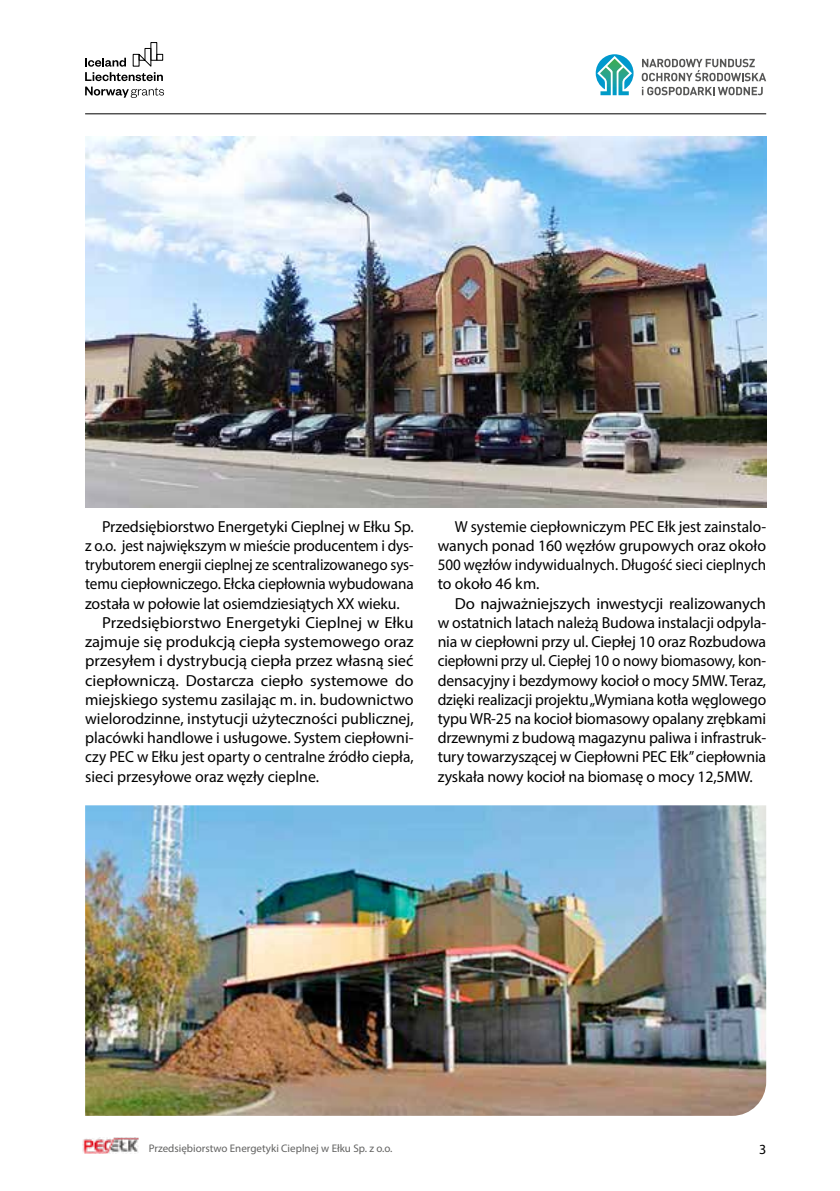
<style>
.page{position:relative;width:840px;height:1191px;background:#fff}
.page>*{position:absolute;margin:0;border:0;box-sizing:border-box;transform-origin:0 0}
.t1{font:16px/19.2px "Myriad Pro";color:#000;text-align:justify;scale:1.04 1}
.t2{font:16px "Myriad Pro";color:#000}
.t3{font:16px/19.2px "Myriad Pro";color:#000;text-align:justify;scale:.96 1}
.t4{font:16px "Myriad Pro";color:#000;scale:.95 1}
.t5{font:16px "Myriad Pro";color:#000;scale:.94 1}
.t6{font:14px "Myriad Pro";color:#000}
.t7{font:11px "Myriad Pro";color:#626261}
</style>
<div class="page">
<div style="left:150px;top:42px;width:7px;height:19px;border:1px solid #000"></div>
<svg style="left:85px;top:48px;width:78px;height:33px"></svg>
<svg style="left:85px;top:87px;width:79px;height:11px"></svg>
<svg style="left:641px;top:59px;width:124px;height:22px"></svg>
<svg style="left:641px;top:87px;width:121px;height:8px"></svg>
<svg style="left:595px;top:54px;width:38px;height:41px"></svg>
<hr style="left:85px;top:113px;width:680px;height:1px;background:#000">
<img style="left:82px;top:1137px;width:57px;height:16px">
<img style="left:85px;top:136px;width:680px;height:371px">
<img style="left:85px;top:805px;width:680px;height:310px">
<p class="t2" style="left:102px;top:516px;width:313px">Przedsiębiorstwo Energetyki Cieplnej w Ełku Sp.</p>
<p class="t4" style="left:85px;top:536px;width:347px">z o.o. jest największym w mieście producentem i dys-</p>
<p class="t5" style="left:85px;top:555px;width:351px">trybutorem energii cieplnej ze scentralizowanego sys-</p>
<p class="t4" style="left:85px;top:574px;width:347px">temu ciepłowniczego. Ełcka ciepłownia wybudowana</p>
<p class="t2" style="left:85px;top:593px;width:316px">została w połowie lat osiemdziesiątych XX wieku.</p>
<p class="t1" style="left:102px;top:612px;width:301px">Przedsiębiorstwo Energetyki Cieplnej w Ełku</p>
<p class="t1" style="left:85px;top:632px;width:317px">zajmuje się produkcją ciepła systemowego oraz</p>
<p class="t2" style="left:85px;top:651px;width:330px">przesyłem i dystrybucją ciepła przez własną sieć</p>
<p class="t1" style="left:85px;top:670px;width:317px">ciepłowniczą. Dostarcza ciepło systemowe do</p>
<p class="t2" style="left:85px;top:689px;width:330px">miejskiego systemu zasilając m. in. budownictwo</p>
<p class="t2" style="left:85px;top:708px;width:330px">wielorodzinne, instytucji użyteczności publicznej,</p>
<p class="t2" style="left:85px;top:728px;width:330px">placówki handlowe i usługowe. System ciepłowni-</p>
<p class="t3" style="left:85px;top:747px;width:343px">czy PEC w Ełku jest oparty o centralne źródło ciepła,</p>
<p class="t2" style="left:85px;top:766px;width:235px">sieci przesyłowe oraz węzły cieplne.</p>
<p class="t3" style="left:437px;top:516px;width:343px;text-indent:17px">W systemie ciepłowniczym PEC Ełk jest zainstalo&shy;wanych ponad 160 węzłów grupowych oraz około 500 węzłów indywidualnych. Długość sieci cieplnych to około 46 km.</p>
<p class="t1" style="left:437px;top:593px;width:317px;text-indent:17px">Do najważniejszych inwestycji realizowanych w ostatnich latach należą Budowa instalacji odpyla&shy;nia w ciepłowni przy ul. Ciepłej 10 oraz Rozbudowa ciepłowni przy ul. Ciepłej 10 o nowy biomasowy, kon&shy;densacyjny i bezdymowy kocioł o mocy 5MW. Teraz, dzięki realizacji projektu „Wymiana kotła węglowego typu WR-25 na kocioł biomasowy opalany zrębkami drzewnymi z budową magazynu paliwa i infrastruk&shy;tury towarzyszącej w Ciepłowni PEC Ełk” ciepłownia zyskała nowy kocioł na biomasę o mocy 12,5MW.</p>
<p class="t7" style="left:149px;top:1141px;width:245px">Przedsiębiorstwo Energetyki Cieplnej w Ełku Sp. z o.o.</p>
<p class="t6" style="left:758px;top:1140px;width:9px">3</p>
</div>
